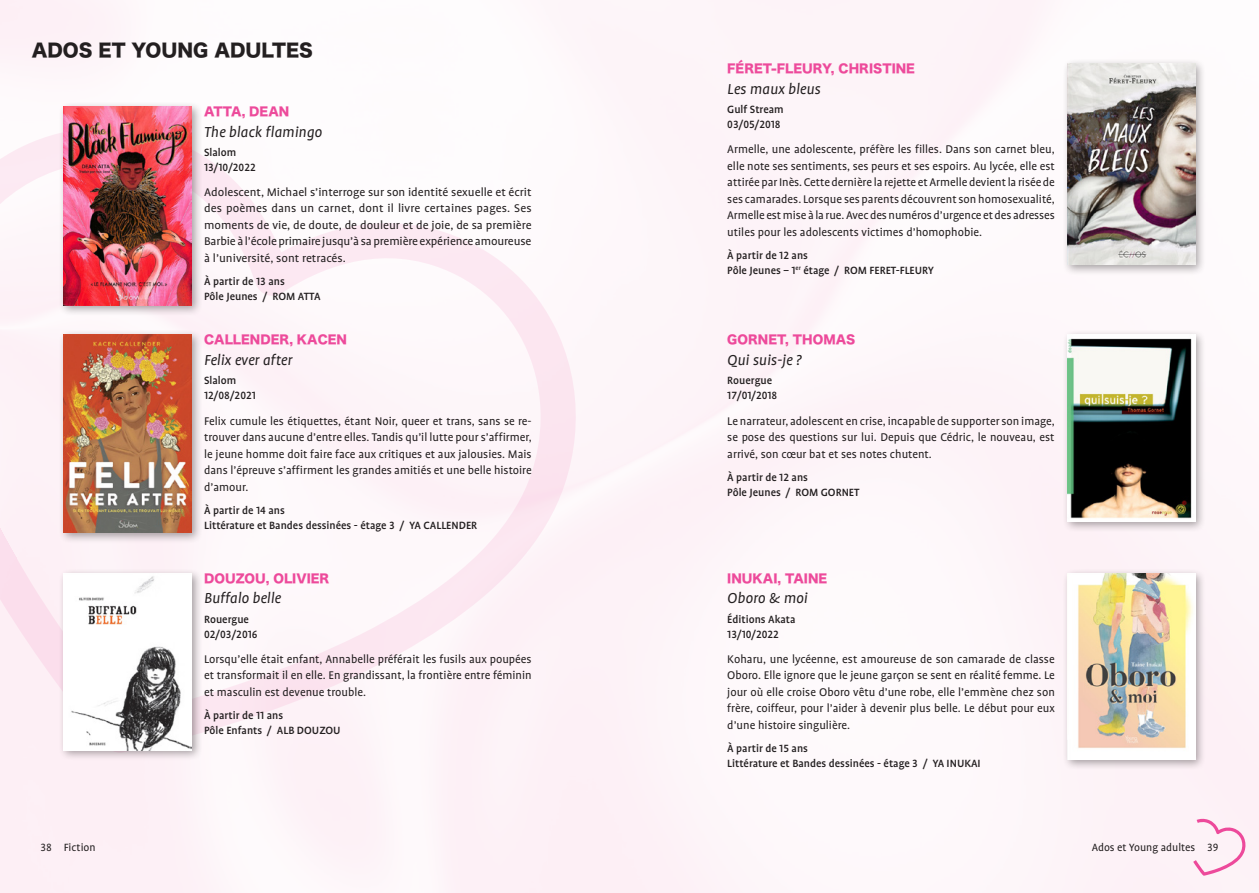
<style>
.page{position:relative;width:1259px;height:893px;background:#fff}
.page>*{position:absolute;margin:0;border:0;box-sizing:border-box;transform-origin:0 0}
.titre_doc{font:18px "Hira Kaku Std W8";color:#231f20}
.titre_livre{font:italic 16.5px "Profile OT";color:#231f20}
.texte_résumé{font:12.75px/16.5px "Profile OT";color:#231f20;text-align:justify}
.texte_résumé-2{font:12.75px/16.5px "Profile OT";color:#231f20;text-align:justify;scale:1.04 1}
.Public{font:500 12px/15px "Profile OT";color:#231f20}
.auteur{font:12px "Hira Kaku Std W8";color:#ed4a9b}
.Date{font:500 12px "Profile OT";color:#231f20}
.Editeur{font:500 12px "Profile OT";color:#231f20}
.t1{font:12px "Profile OT";color:#231f20}
</style>
<div class="page">
<svg style="left:1193px;top:818px;width:53px;height:58px"></svg>
<svg style="left:0;top:126px;width:577px;height:627px;fill:#fdf6f9"></svg>
<div style="left:59px;top:101px;width:143px;height:216px;background:#231f20;opacity:.4"></div>
<img style="left:64px;top:106px;width:127px;height:200px">
<div style="left:59px;top:330px;width:143px;height:213px;background:#231f20;opacity:.4"></div>
<img style="left:64px;top:335px;width:127px;height:198px">
<div style="left:59px;top:568px;width:143px;height:193px;background:#231f20;opacity:.4"></div>
<img style="left:64px;top:573px;width:127px;height:177px">
<div style="left:1062px;top:59px;width:144px;height:217px;background:#231f20;opacity:.4"></div>
<img style="left:1067px;top:64px;width:128px;height:201px">
<div style="left:1062px;top:330px;width:144px;height:203px;background:#231f20;opacity:.4"></div>
<img style="left:1067px;top:335px;width:128px;height:186px">
<div style="left:1062px;top:568px;width:144px;height:203px;background:#231f20;opacity:.4"></div>
<img style="left:1067px;top:573px;width:128px;height:187px">
<p class="titre_doc" style="left:32px;top:40px;width:282px">ADOS ET YOUNG ADULTES</p>
<p class="auteur" style="left:204px;top:105px;width:87px">ATTA, DEAN</p>
<p class="titre_livre" style="left:204px;top:122px;width:120px">The black flamingo</p>
<p class="Editeur" style="left:204px;top:145px;width:34px">Slalom</p>
<p class="Date" style="left:204px;top:160px;width:53px">13/10/2022</p>
<p class="texte_résumé-2" style="left:204px;top:184px;width:316px">Adolescent, Michael s’interroge sur son identité sexuelle et écrit des poèmes dans un carnet, dont il livre certaines pages. Ses moments de vie, de doute, de douleur et de joie, de sa première Barbie à l’école primaire jusqu’à sa première expérience amoureuse à l’université, sont retracés.</p>
<p class="Public" style="left:204px;top:274px;width:118px">À partir de 13 ans<br>Pôle Jeunes / ROM ATTA</p>
<p class="auteur" style="left:204px;top:333px;width:144px">CALLENDER, KACEN</p>
<p class="titre_livre" style="left:204px;top:351px;width:90px">Felix ever after</p>
<p class="Editeur" style="left:204px;top:374px;width:34px">Slalom</p>
<p class="Date" style="left:204px;top:389px;width:53px">12/08/2021</p>
<p class="texte_résumé" style="left:204px;top:413px;width:329px">Felix cumule les étiquettes, étant Noir, queer et trans, sans se re&shy;trouver dans aucune d’entre elles. Tandis qu’il lutte pour s’affirmer, le jeune homme doit faire face aux critiques et aux jalousies. Mais dans l’épreuve s’affirment les grandes amitiés et une belle histoire d’amour.</p>
<p class="Public" style="left:204px;top:503px;width:274px">À partir de 14 ans<br>Littérature et Bandes dessinées - étage 3 / YA CALLENDER</p>
<p class="auteur" style="left:204px;top:571px;width:127px">DOUZOU, OLIVIER</p>
<p class="titre_livre" style="left:204px;top:589px;width:79px">Buffalo belle</p>
<p class="Editeur" style="left:204px;top:612px;width:46px">Rouergue</p>
<p class="Date" style="left:204px;top:627px;width:55px">02/03/2016</p>
<p class="texte_résumé" style="left:204px;top:651px;width:329px">Lorsqu’elle était enfant, Annabelle préférait les fusils aux poupées et transformait il en elle. En grandissant, la frontière entre féminin et masculin est devenue trouble.</p>
<p class="Public" style="left:204px;top:708px;width:138px">À partir de 11 ans<br>Pôle Enfants / ALB DOUZOU</p>
<p class="auteur" style="left:727px;top:62px;width:189px">FÉRET-FLEURY, CHRISTINE</p>
<p class="titre_livre" style="left:727px;top:80px;width:95px">Les maux bleus</p>
<p class="Editeur" style="left:727px;top:103px;width:58px">Gulf Stream</p>
<p class="Date" style="left:727px;top:118px;width:55px">03/05/2018</p>
<p class="texte_résumé" style="left:727px;top:142px;width:329px">Armelle, une adolescente, préfère les filles. Dans son carnet bleu, elle note ses sentiments, ses peurs et ses espoirs. Au lycée, elle est attirée par Inès. Cette dernière la rejette et Armelle devient la risée de ses camarades. Lorsque ses parents découvrent son homosexualité, Armelle est mise à la rue. Avec des numéros d’urgence et des adresses utiles pour les adolescents victimes d’homophobie.</p>
<p class="Public" style="left:727px;top:248px;width:208px">À partir de 12 ans<br>Pôle Jeunes – 1<sup>er</sup> étage / ROM FERET-FLEURY</p>
<p class="auteur" style="left:727px;top:333px;width:129px">GORNET, THOMAS</p>
<p class="titre_livre" style="left:727px;top:351px;width:76px">Qui suis-je ?</p>
<p class="Editeur" style="left:727px;top:374px;width:46px">Rouergue</p>
<p class="Date" style="left:727px;top:389px;width:52px">17/01/2018</p>
<p class="texte_résumé" style="left:727px;top:413px;width:329px">Le narrateur, adolescent en crise, incapable de supporter son image, se pose des questions sur lui. Depuis que Cédric, le nouveau, est arrivé, son cœur bat et ses notes chutent.</p>
<p class="Public" style="left:727px;top:470px;width:134px">À partir de 12 ans<br>Pôle Jeunes / ROM GORNET</p>
<p class="auteur" style="left:727px;top:571px;width:101px">INUKAI, TAINE</p>
<p class="titre_livre" style="left:727px;top:589px;width:82px">Oboro &amp; moi</p>
<p class="Editeur" style="left:727px;top:612px;width:70px">Éditions Akata</p>
<p class="Date" style="left:727px;top:627px;width:53px">13/10/2022</p>
<p class="texte_résumé" style="left:727px;top:651px;width:329px">Koharu, une lycéenne, est amoureuse de son camarade de classe Oboro. Elle ignore que le jeune garçon se sent en réalité femme. Le jour où elle croise Oboro vêtu d’une robe, elle l’emmène chez son frère, coiffeur, pour l’aider à devenir plus belle. Le début pour eux d’une histoire singulière.</p>
<p class="Public" style="left:727px;top:741px;width:255px">À partir de 15 ans<br>Littérature et Bandes dessinées - étage 3 / YA INUKAI</p>
<p class="t1" style="left:40px;top:840px;width:57px">38 Fiction</p>
<p class="t1" style="left:1091px;top:840px;width:128px">Ados et Young adultes 39</p>
</div>
